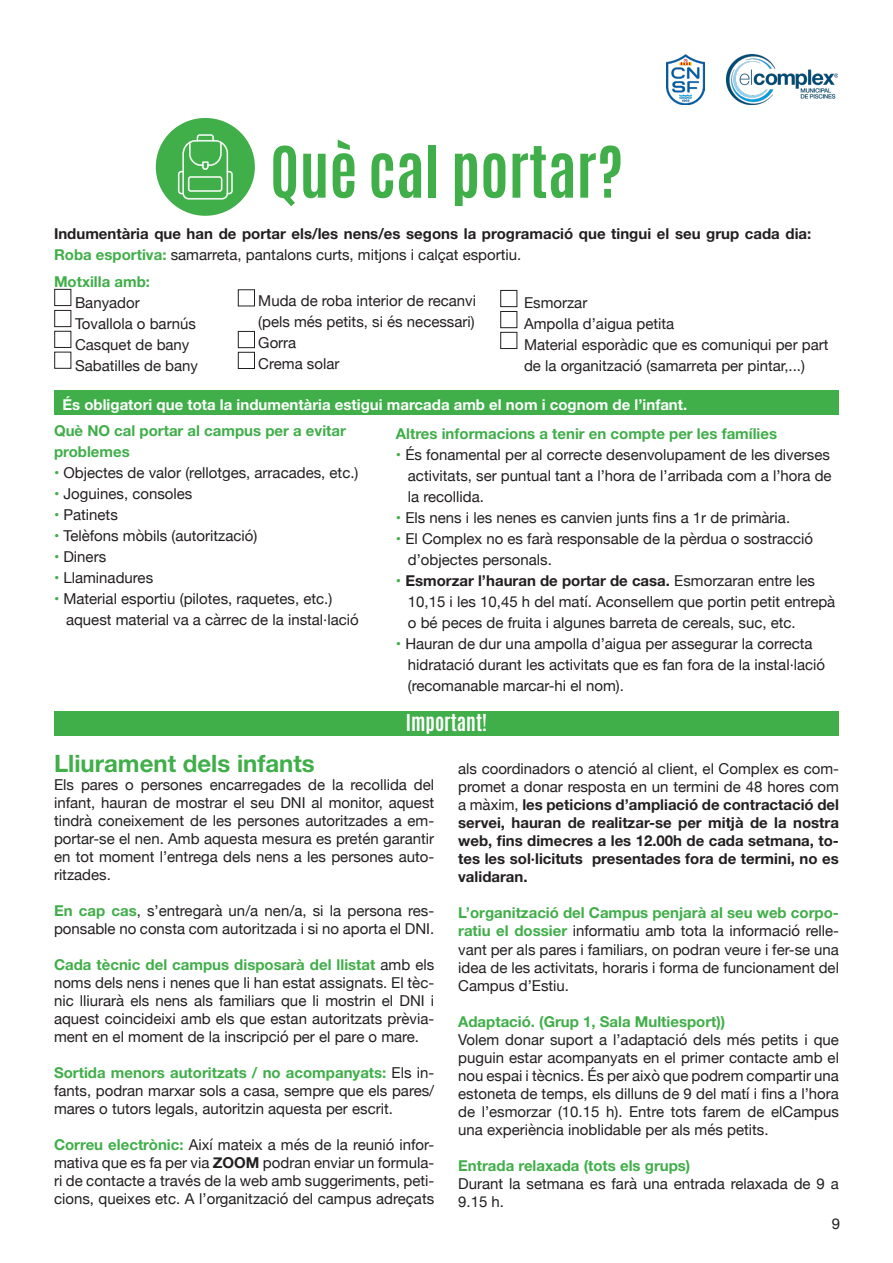
<style>
.page{position:relative;width:893px;height:1263px;background:#fff}
.page>*{position:absolute;margin:0;border:0;box-sizing:border-box;transform-origin:0 0}
.t1{font:700 60px "Antonio";color:#40ae49}
.t2{font:700 24px "Helvetica Neue LT Std";color:#40ae49}
.t3{font:700 19.5px "Antonio";color:#fff}
.t4{font:15px/18px "Helvetica Neue";color:#231f20}
.t5{font:700 15px/18px "Helvetica Neue LT Std";color:#231f20}
.t6{font:700 15px/21px "Helvetica Neue LT Std";color:#40ae49}
.t7{font:700 15px "Helvetica Neue LT Std";color:#fff}
.s1{color:#40ae49}
.s2{font-family:"Helvetica Neue";font-weight:400}
.s3{font-family:"Helvetica Neue LT Std";font-weight:700}
.s4{font-family:"Helvetica Neue LT Std";font-weight:700;color:#40ae49}
.s5{font-weight:700}
</style>
<div class="page">
<img style="left:667px;top:54px;width:38px;height:51px">
<img style="left:727px;top:54px;width:110px;height:51px">
<div style="left:54px;top:390px;width:785px;height:24px;background:#40ae49"></div>
<div style="left:54px;top:711px;width:785px;height:25px;background:#40ae49"></div>
<div style="left:156px;top:118px;width:99px;height:98px;background:#40ae49;border-radius:50%"></div>
<svg style="left:178px;top:134px;width:55px;height:65px"></svg>
<div style="left:54px;top:289px;width:17px;height:17px;border:1px solid #231f20"></div>
<div style="left:500px;top:290px;width:17px;height:17px;border:1px solid #231f20"></div>
<div style="left:238px;top:289px;width:17px;height:17px;border:1px solid #231f20"></div>
<div style="left:54px;top:310px;width:17px;height:17px;border:1px solid #231f20"></div>
<div style="left:500px;top:311px;width:17px;height:17px;border:1px solid #231f20"></div>
<div style="left:54px;top:331px;width:17px;height:17px;border:1px solid #231f20"></div>
<div style="left:500px;top:332px;width:17px;height:17px;border:1px solid #231f20"></div>
<div style="left:238px;top:331px;width:17px;height:17px;border:1px solid #231f20"></div>
<div style="left:54px;top:352px;width:17px;height:17px;border:1px solid #231f20"></div>
<div style="left:238px;top:352px;width:17px;height:17px;border:1px solid #231f20"></div>
<p class="t1" style="left:270px;top:127px;width:354px">Què cal portar?</p>
<p class="t5" style="left:54px;top:223px;width:759px;line-height:21px">Indumentària que han de portar els/les nens/es segons la programació que tingui el seu grup cada dia:<br><span class="s1">Roba esportiva:</span> <span class="s2">samarreta, pantalons curts, mitjons i calçat esportiu.</span></p>
<p class="t6" style="left:54px;top:270px;width:98px">Motxilla amb:</p>
<p class="t4" style="left:75px;top:294px;width:66px">Banyador</p>
<p class="t4" style="left:75px;top:315px;width:123px">Tovallola o barnús</p>
<p class="t4" style="left:75px;top:336px;width:116px">Casquet de bany</p>
<p class="t4" style="left:75px;top:357px;width:125px">Sabatilles de bany</p>
<p class="t4" style="left:258px;top:291px;width:219px;line-height:21px">Muda de roba interior de recanvi (pels més petits, si és necessari)</p>
<p class="t4" style="left:258px;top:335px;width:40px">Gorra</p>
<p class="t4" style="left:258px;top:356px;width:83px">Crema solar</p>
<p class="t7" style="left:63px;top:395px;width:626px">És obligatori que tota la indumentària estigui marcada amb el nom i cognom de l’infant.</p>
<p class="t6" style="left:54px;top:420px;width:293px">Què NO cal portar al campus per a evitar problemes</p>
<p class="t4" style="left:54px;top:464px;width:306px"><span class="s1">•</span> Objectes de valor (rellotges, arracades, etc.)</p>
<p class="t4" style="left:54px;top:485px;width:140px"><span class="s1">•</span> Joguines, consoles</p>
<p class="t4" style="left:54px;top:506px;width:65px"><span class="s1">•</span> Patinets</p>
<p class="t4" style="left:54px;top:527px;width:205px"><span class="s1">•</span> Telèfons mòbils (autorització)</p>
<p class="t4" style="left:54px;top:548px;width:54px"><span class="s1">•</span> Diners</p>
<p class="t4" style="left:54px;top:569px;width:101px"><span class="s1">•</span> Llaminadures</p>
<p class="t4" style="left:54px;top:590px;width:280px"><span class="s1">•</span> Material esportiu (pilotes, raquetes, etc.)</p>
<p class="t4" style="left:66px;top:611px;width:294px">aquest material va a càrrec de la instal·lació</p>
<p class="t4" style="left:524px;top:294px;width:65px">Esmorzar</p>
<p class="t4" style="left:524px;top:315px;width:152px">Ampolla d’aigua petita</p>
<p class="t4" style="left:524px;top:335px;width:306px;line-height:21px">Material esporàdic que es comuniqui per part de la organització (samarreta per pintar,...)</p>
<p class="t6" style="left:396px;top:423px;width:383px">Altres informacions a tenir en compte per les famílies</p>
<p class="t4" style="left:408px;top:445px;width:425px;line-height:21px;text-align:justify;text-indent:-12px"><span class="s1">•</span> És fonamental per al correcte desenvolupament de les diverses activitats, ser puntual tant a l’hora de l’arribada com a l’hora de la recollida.</p>
<p class="t4" style="left:396px;top:510px;width:396px"><span class="s1">•</span> Els nens i les nenes es canvien junts fins a 1r de primària.</p>
<p class="t4" style="left:408px;top:529px;width:407px;line-height:21px;text-indent:-12px"><span class="s1">•</span> El Complex no es farà responsable de la pèrdua o sostracció d’objectes personals.</p>
<p class="t4" style="left:408px;top:571px;width:429px;line-height:21px;text-indent:-12px"><span class="s1">•</span> <span class="s3">Esmorzar l’hauran de portar de casa.</span> Esmorzaran entre les<br>10,15 i les 10,45 h del matí. Aconsellem que portin petit entrepà o bé peces de fruita i algunes barreta de cereals, suc, etc.</p>
<p class="t4" style="left:408px;top:634px;width:419px;line-height:21px;text-indent:-12px"><span class="s1">•</span> Hauran de dur una ampolla d’aigua per assegurar la correcta hidratació durant les activitats que es fan fora de la instal·lació (recomanable marcar-hi el nom).</p>
<p class="t3" style="left:406px;top:708px;width:83px">Important!</p>
<p class="t2" style="left:54px;top:749px;width:262px">Lliurament dels infants</p>
<p class="t4" style="left:54px;top:776px;width:382px;text-align:justify">Els pares o persones encarregades de la recollida del infant, hauran de mostrar el seu DNI al monitor, aquest tindrà coneixement de les persones autoritzades a em&shy;portar-se el nen. Amb aquesta mesura es pretén garantir en tot moment l’entrega dels nens a les persones auto&shy;ritzades.</p>
<p class="t4" style="left:54px;top:902px;width:382px"><span class="s4">En cap cas</span>, s’entregarà un/a nen/a, si la persona res&shy;ponsable no consta com autoritzada i si no aporta el DNI.</p>
<p class="t4" style="left:54px;top:956px;width:382px;text-align:justify"><span class="s4">Cada tècnic del campus disposarà del llistat</span> amb els noms dels nens i nenes que li han estat assignats. El tèc&shy;nic lliurarà els nens als familiars que li mostrin el DNI i aquest coincideixi amb els que estan autoritzats prèvia&shy;ment en el moment de la inscripció per el pare o mare.</p>
<p class="t4" style="left:54px;top:1064px;width:382px;text-align:justify"><span class="s4">Sortida menors autoritzats / no acompanyats:</span> Els in&shy;fants, podran marxar sols a casa, sempre que els pares/ mares o tutors legals, autoritzin aquesta per escrit.</p>
<p class="t4" style="left:54px;top:1136px;width:382px;text-align:justify"><span class="s4">Correu electrònic:</span> Així mateix a més de la reunió infor&shy;mativa que es fa per via <span class="s5">ZOOM</span> podran enviar un formula&shy;ri de contacte a través de la web amb suggeriments, peti&shy;cions, queixes etc. A l’organització del campus adreçats</p>
<p class="t5" style="left:458px;top:760px;width:382px;text-align:justify"><span class="s2">als coordinadors o atenció al client, el Complex es com&shy;promet a donar resposta en un termini de 48 hores com a màxim,</span> les peticions d’ampliació de contractació del servei, hauran de realitzar-se per mitjà de la nostra web, fins dimecres a les 12.00h de cada setmana, to&shy;tes les sol·licituts presentades fora de termini, no es validaran.</p>
<p class="t4" style="left:458px;top:905px;width:382px;text-align:justify"><span class="s4">L’organització del Campus penjarà al seu web corpo&shy;ratiu el dossier</span> informatiu amb tota la informació relle&shy;vant per als pares i familiars, on podran veure i fer-se una idea de les activitats, horaris i forma de funcionament del Campus d’Estiu.</p>
<p class="t6" style="left:458px;top:1010px;width:269px">Adaptació. (Grup 1, Sala Multiesport))</p>
<p class="t4" style="left:458px;top:1031px;width:382px;text-align:justify">Volem donar suport a l’adaptació dels més petits i que puguin estar acompanyats en el primer contacte amb el nou espai i tècnics. És per això que podrem compartir una estoneta de temps, els dilluns de 9 del matí i fins a l’hora de l’esmorzar (10.15 h). Entre tots farem de elCampus una experiència inoblidable per als més petits.</p>
<p class="t6" style="left:458px;top:1154px;width:234px">Entrada relaxada (tots els grups)</p>
<p class="t4" style="left:458px;top:1175px;width:382px">Durant la setmana es farà una entrada relaxada de 9 a<br>9.15 h.</p>
<p class="t4" style="left:832px;top:1215px;width:10px">9</p>
</div>
